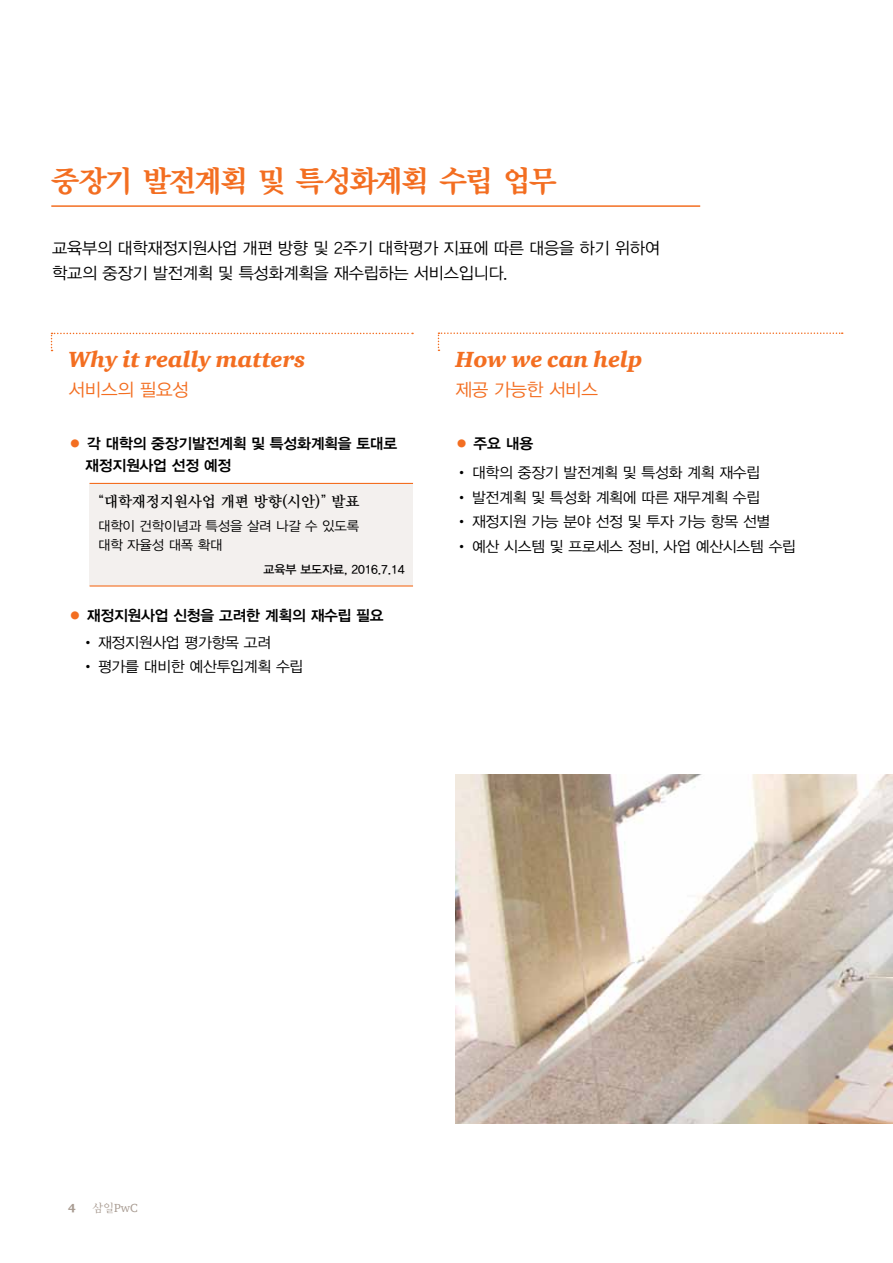
<style>
.page{position:relative;width:893px;height:1263px;background:#fff}
.page>*{position:absolute;margin:0;border:0;box-sizing:border-box;transform-origin:0 0}
.t1{font:30px "YDVY Mj O35";letter-spacing:-.07em;color:#f36e21}
.t2{font:italic 900 22.5px "ITC Charter Com";color:#f36e21}
.t3{font:18px "YDVYGO32";letter-spacing:-.015em;color:#f36e21}
.t4{font:16.5px/25.5px "YDVYGO32";letter-spacing:-.015em;color:#000}
.t5{font:15px "YDVYGO32";letter-spacing:-.015em;color:#000}
.t6{font:15px/22.5px "YDVYGO34";letter-spacing:-.015em;color:#000}
.t7{font:15px "YDVY Mj O34";letter-spacing:-.01em;color:#000}
.t8{font:13.5px/19.5px "YDVYGO32";letter-spacing:-.01em;color:#000}
.t9{font:12px "YDVYGO33";letter-spacing:-.01em;color:#000}
.t10{font:12px "ITC Charter Com";color:#a89b91}
.t11{font:900 12px "ITC Charter Com";color:#a89b91}
.s1{font-family:"YDVYGO32";color:#f36e21}
.s2{font-family:"YDVYGO32"}
.s3{font-family:"YDV Chung L"}
</style>
<div class="page">
<div style="left:90px;top:483px;width:323px;height:103px;background:#f3f0ee"></div>
<hr style="left:90px;top:483px;width:323px;height:1px;background:#f36e21">
<hr style="left:90px;top:585px;width:323px;height:1px;background:#f36e21">
<hr style="left:51px;top:205px;width:649px;height:2px;background:#f36e21">
<img style="left:455px;top:774px;width:438px;height:349px">
<svg style="left:438px;top:332px;width:405px;height:19px"></svg>
<svg style="left:51px;top:333px;width:362px;height:18px"></svg>
<h1 class="t1" style="left:51px;top:160px;width:507px">중장기 발전계획 및 특성화계획 수립 업무</h1>
<p class="t4" style="left:52px;top:234px;width:609px">교육부의 대학재정지원사업 개편 방향 및 2주기 대학평가 지표에 따른 대응을 하기 위하여 학교의 중장기 발전계획 및 특성화계획을 재수립하는 서비스입니다.</p>
<h2 class="t2" style="left:69px;top:345px;width:238px">Why it really matters</h2>
<p class="t3" style="left:69px;top:378px;width:122px">서비스의 필요성</p>
<p class="t6" style="left:85px;top:432px;width:314px;text-indent:-17px"><span class="s1">●</span> 각 대학의 중장기발전계획 및 특성화계획을 토대로 재정지원사업 선정 예정</p>
<p class="t7" style="left:98px;top:491px;width:263px"><span class="s2">“</span>대학재정지원사업 개편 방향(시안)<span class="s2">”</span> 발표</p>
<p class="t8" style="left:98px;top:515px;width:263px">대학이 건학이념과 특성을 살려 나갈 수 있도록 대학 자율성 대폭 확대</p>
<p class="t9" style="left:263px;top:561px;width:143px">교육부 보도자료, 2016.7.14</p>
<p class="t6" style="left:68px;top:604px;width:317px"><span class="s1">●</span> 재정지원사업 신청을 고려한 계획의 재수립 필요</p>
<p class="t5" style="left:81px;top:632px;width:192px">• 재정지원사업 평가항목 고려</p>
<p class="t5" style="left:81px;top:657px;width:224px">• 평가를 대비한 예산투입계획 수립</p>
<h2 class="t2" style="left:455px;top:345px;width:189px">How we can help</h2>
<p class="t3" style="left:455px;top:378px;width:144px">제공 가능한 서비스</p>
<p class="t6" style="left:455px;top:432px;width:80px"><span class="s1">●</span> 주요 내용</p>
<p class="t5" style="left:455px;top:462px;width:307px">• 대학의 중장기 발전계획 및 특성화 계획 재수립</p>
<p class="t5" style="left:455px;top:487px;width:307px">• 발전계획 및 특성화 계획에 따른 재무계획 수립</p>
<p class="t5" style="left:455px;top:512px;width:317px">• 재정지원 가능 분야 선정 및 투자 가능 항목 선별</p>
<p class="t5" style="left:455px;top:536px;width:343px">• 예산 시스템 및 프로세스 정비, 사업 예산시스템 수립</p>
<p class="t11" style="left:68px;top:1200px;width:9px">4</p>
<p class="t10" style="left:93px;top:1200px;width:47px"><span class="s3">삼일</span>PwC</p>
</div>
